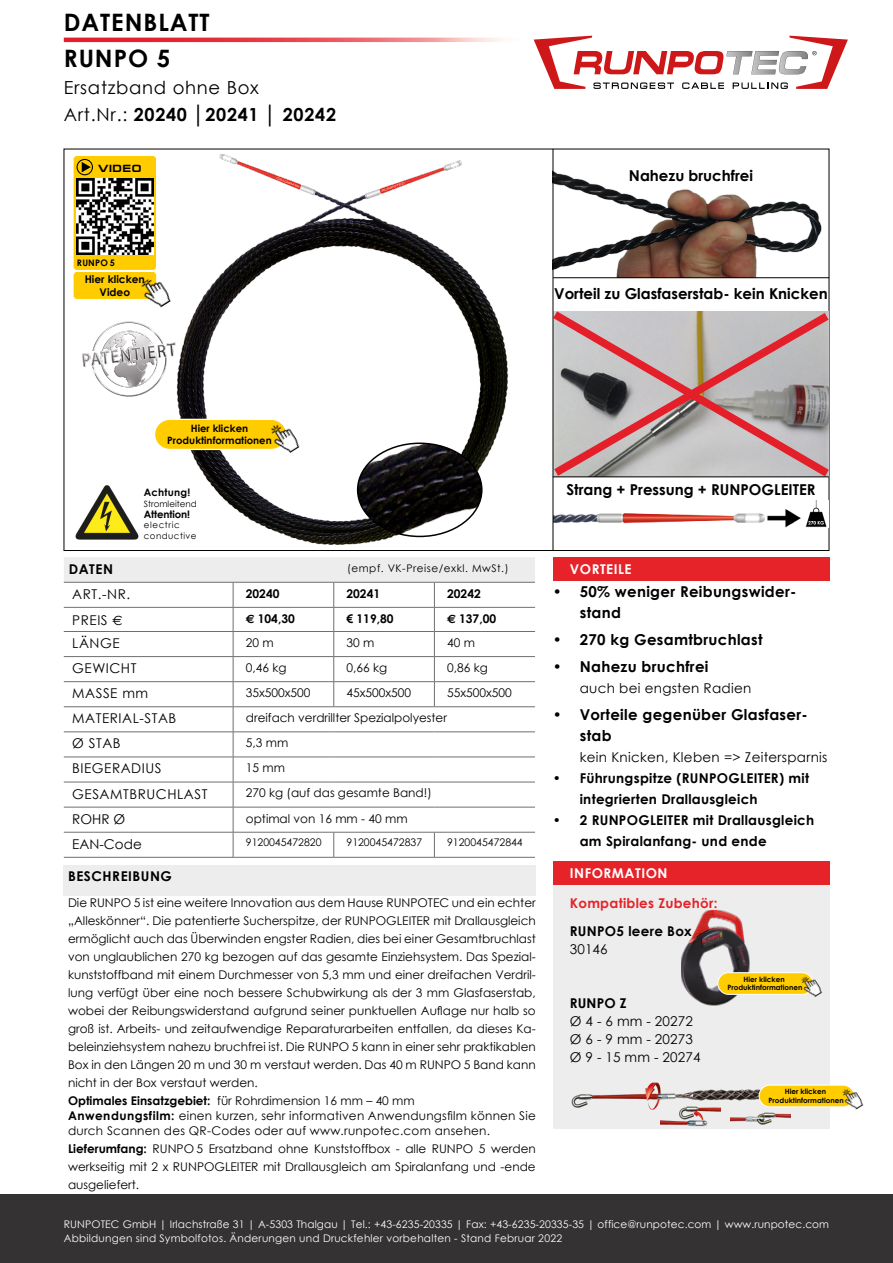
<style>
.page{position:relative;width:893px;height:1263px;background:#fff}
.page>*{position:absolute;margin:0;border:0;box-sizing:border-box;transform-origin:0 0}
.t1{font:700 24px/36px "Century Gothic";letter-spacing:.04em;color:#000}
.t2{font:18px/27px "Century Gothic";letter-spacing:.04em;color:#000}
.t3{font:700 15px/21px "Century Gothic";letter-spacing:.02em;color:#000}
.t4{font:700 15px "Century Gothic";color:#000}
.t5{font:13.5px/18px "Century Gothic";letter-spacing:.02em;color:#000}
.t6{font:700 13.5px/21px "Century Gothic";letter-spacing:.02em;color:#000}
.t7{font:13.5px "Century Gothic";letter-spacing:.04em;color:#000}
.t8{font:700 13.5px "Century Gothic";letter-spacing:.04em;color:#fff}
.t9{font:700 13.5px "Century Gothic";letter-spacing:.02em;color:#e52329}
.t10{font:700 13.5px "Century Gothic";letter-spacing:.04em;color:#000}
.t11{font:12px/18px "Century Gothic";color:#000}
.t12{font:12px/15px "Century Gothic";letter-spacing:.02em;color:#000}
.t13{font:700 12px "Century Gothic";color:#000}
.t14{font:700 10.65px/12.8px "Century Gothic";color:#000;text-align:center}
.t15{font:10.5px/13.5px "Century Gothic";letter-spacing:.01em;color:#fff}
.t16{font:10.5px "Century Gothic";color:#000}
.t17{font:10.5px "Century Gothic";letter-spacing:.05em;color:#000}
.t18{font:700 10.5px "Micro Extended";letter-spacing:.04em;color:#000}
.t19{font:700 10.2px "Century Gothic";letter-spacing:-.01em;color:#000}
.t20{font:700 10.2px "Century Gothic";letter-spacing:.02em;color:#000}
.t21{font:700 10.05px/12.1px "Century Gothic";color:#000;text-align:center}
.t22{font:700 9px "Century Gothic";letter-spacing:.02em;color:#000}
.t23{font:8.7px/10.2px "Century Gothic";letter-spacing:.05em;color:#000}
.t24{font:8.7px "Century Gothic";color:#000}
.t25{font:700 7.2px/8.7px "Century Gothic";color:#000;text-align:center}
.s1{font-weight:700}
.s2{font-family:"Euro Sans"}
</style>
<div class="page">
<img style="left:177px;top:154px;width:332px;height:391px">
<svg style="left:64px;top:557px;width:471px;height:300px"></svg>
<hr style="left:64px;top:857px;width:169px;height:1px;background:#706f6f">
<hr style="left:233px;top:857px;width:101px;height:1px;background:#706f6f">
<hr style="left:334px;top:857px;width:100px;height:1px;background:#706f6f">
<hr style="left:434px;top:857px;width:101px;height:1px;background:#706f6f">
<div style="left:553px;top:557px;width:276px;height:23px;background:#e52329"></div>
<div style="left:64px;top:865px;width:472px;height:30px;background:#ededed"></div>
<div style="left:553px;top:885px;width:276px;height:243px;background:#ededed"></div>
<div style="left:553px;top:861px;width:276px;height:24px;background:#e52329"></div>
<img style="left:660px;top:1111px;width:60px;height:15px">
<img style="left:730px;top:1112px;width:60px;height:13px">
<img style="left:571px;top:1082px;width:196px;height:29px">
<img style="left:681px;top:910px;width:69px;height:96px">
<div style="left:0;top:1195px;width:893px;height:68px;background:#343233"></div>
<img style="left:554px;top:500px;width:273px;height:27px">
<img style="left:554px;top:167px;width:275px;height:110px">
<svg style="left:552px;top:306px;width:278px;height:177px;background:#bba7a8"></svg>
<hr style="left:553px;top:149px;width:1px;height:401px;background:#000">
<hr style="left:553px;top:277px;width:276px;height:1px;background:#000">
<hr style="left:553px;top:477px;width:276px;height:1px;background:#000">
<img style="left:75px;top:485px;width:64px;height:55px">
<img style="left:82px;top:320px;width:97px;height:79px">
<img style="left:358px;top:443px;width:124px;height:93px">
<div style="left:357px;top:442px;width:126px;height:95px;border:2px solid #000;border-radius:50%"></div>
<svg style="left:73px;top:156px;width:83px;height:143px"></svg>
<img style="left:136px;top:273px;width:35px;height:35px">
<div style="left:155px;top:419px;width:131px;height:30px;background:#fc0;border-radius:15px"></div>
<div style="left:154px;top:419px;width:133px;height:31px;border:1px solid #fff;border-radius:15px"></div>
<img style="left:265px;top:417px;width:39px;height:41px">
<div style="left:718px;top:973px;width:95px;height:21px;background:#fc0;border-radius:11px"></div>
<div style="left:717px;top:972px;width:96px;height:23px;border:1px solid #fff;border-radius:11px"></div>
<img style="left:797px;top:972px;width:26px;height:25px">
<div style="left:759px;top:1085px;width:95px;height:22px;background:#fc0;border-radius:11px"></div>
<div style="left:759px;top:1085px;width:95px;height:22px;border:1px solid #fff;border-radius:11px"></div>
<img style="left:838px;top:1085px;width:26px;height:25px">
<svg style="left:534px;top:36px;width:314px;height:53px"></svg>
<svg style="left:64px;top:38px;width:470px;height:4px;background:#ec646a"></svg>
<h1 class="t1" style="left:64px;top:3px;width:147px">DATENBLATT<br>RUNPO 5</h1>
<h2 class="t2" style="left:64px;top:73px;width:274px">Ersatzband ohne Box<br>Art.Nr.: <span class="s1">20240 │20241 │ 20242</span></h2>
<p class="t18" style="left:98px;top:162px;width:45px">VIDEO</p>
<p class="t22" style="left:77px;top:255px;width:39px">RUNPO 5</p>
<p class="t14" style="left:85px;top:272px;width:62px">Hier klicken<br>Video</p>
<p class="t21" style="left:167px;top:422px;width:106px">Hier klicken<br>Produktinformationen</p>
<p class="t4" style="left:629px;top:164px;width:126px">Nahezu bruchfrei</p>
<p class="t4" style="left:554px;top:282px;width:275px">Vorteil zu Glasfaserstab- kein Knicken</p>
<p class="t20" style="left:144px;top:485px;width:48px">Achtung!</p>
<p class="t4" style="left:566px;top:479px;width:251px">Strang + Pressung + RUNPOGLEITER</p>
<p class="t24" style="left:144px;top:497px;width:54px">Stromleitend</p>
<p class="t19" style="left:144px;top:507px;width:48px">Attention!</p>
<p class="t23" style="left:144px;top:520px;width:54px">electric conductive</p>
<p class="t6" style="left:69px;top:558px;width:46px">DATEN</p>
<p class="t17" style="left:347px;top:561px;width:163px">(empf. VK-Preise/exkl. MwSt.)</p>
<p class="t5" style="left:72px;top:585px;width:59px">ART.-NR.</p>
<p class="t13" style="left:246px;top:584px;width:35px">20240</p>
<p class="t13" style="left:346px;top:584px;width:35px">20241</p>
<p class="t13" style="left:447px;top:584px;width:35px">20242</p>
<p class="t5" style="left:72px;top:610px;width:52px">PREIS <span class="s2">E</span></p>
<p class="t13" style="left:246px;top:610px;width:50px"><span class="s2">E</span> 104,30</p>
<p class="t13" style="left:346px;top:609px;width:49px">€ 119,80</p>
<p class="t13" style="left:447px;top:610px;width:50px"><span class="s2">E</span> 137,00</p>
<p class="t5" style="left:72px;top:634px;width:49px">LÄNGE</p>
<p class="t11" style="left:246px;top:633px;width:29px">20 m</p>
<p class="t11" style="left:346px;top:633px;width:29px">30 m</p>
<p class="t11" style="left:447px;top:633px;width:29px">40 m</p>
<p class="t7" style="left:72px;top:659px;width:66px">GEWICHT</p>
<p class="t11" style="left:246px;top:658px;width:42px">0,46 kg</p>
<p class="t11" style="left:346px;top:658px;width:42px">0,66 kg</p>
<p class="t11" style="left:447px;top:658px;width:42px">0,86 kg</p>
<p class="t5" style="left:72px;top:684px;width:77px">MASSE mm</p>
<p class="t11" style="left:246px;top:683px;width:66px">35x500x500</p>
<p class="t11" style="left:346px;top:683px;width:66px">45x500x500</p>
<p class="t11" style="left:447px;top:683px;width:66px">55x500x500</p>
<p class="t7" style="left:72px;top:709px;width:106px">MATERIAL-STAB</p>
<p class="t11" style="left:246px;top:709px;width:203px">dreifach verdrillter Spezialpolyester</p>
<p class="t5" style="left:72px;top:734px;width:50px">Ø STAB</p>
<p class="t11" style="left:246px;top:734px;width:44px">5,3 mm</p>
<p class="t7" style="left:72px;top:759px;width:91px">BIEGERADIUS</p>
<p class="t11" style="left:246px;top:759px;width:41px">15 mm</p>
<p class="t7" style="left:72px;top:784px;width:137px">GESAMTBRUCHLAST</p>
<p class="t11" style="left:246px;top:784px;width:187px">270 kg (auf das gesamte Band!)</p>
<p class="t5" style="left:72px;top:809px;width:54px">ROHR Ø</p>
<p class="t11" style="left:246px;top:809px;width:163px">optimal von 16 mm - 40 mm</p>
<p class="t5" style="left:72px;top:835px;width:71px">EAN-Code</p>
<p class="t16" style="left:246px;top:835px;width:77px">9120045472820</p>
<p class="t16" style="left:346px;top:835px;width:77px">9120045472837</p>
<p class="t16" style="left:447px;top:835px;width:77px">9120045472844</p>
<p class="t10" style="left:68px;top:866px;width:105px">BESCHREIBUNG</p>
<p class="t11" style="left:68px;top:893px;width:469px">Die RUNPO 5 ist eine weitere Innovation aus dem Hause RUNPOTEC und ein echter „Alleskönner“. Die patentierte Sucherspitze, der RUNPOGLEITER mit Drallausgleich ermöglicht auch das Überwinden engster Radien, dies bei einer Gesamtbruchlast von unglaublichen 270 kg bezogen auf das gesamte Einziehsystem. Das Spezial&shy;kunststoffband mit einem Durchmesser von 5,3 mm und einer dreifachen Verdril&shy;lung verfügt über eine noch bessere Schubwirkung als der 3 mm Glasfaserstab, wobei der Reibungswiderstand aufgrund seiner punktuellen Auflage nur halb so groß ist. Arbeits- und zeitaufwendige Reparaturarbeiten entfallen, da dieses Ka&shy;beleinziehsystem nahezu bruchfrei ist. Die RUNPO 5 kann in einer sehr praktikablen Box in den Längen 20 m und 30 m verstaut werden. Das 40 m RUNPO 5 Band kann nicht in der Box verstaut werden.<br><span class="s1">Optimales Einsatzgebiet:</span> für Rohrdimension 16 mm – 40 mm</p>
<p class="t12" style="left:68px;top:1108px;width:469px"><span class="s1">Anwendungsfilm:</span> einen kurzen, sehr informativen Anwendungsfilm können Sie durch Scannen des QR-Codes oder auf www.runpotec.com ansehen.</p>
<p class="t11" style="left:68px;top:1139px;width:469px;text-align:justify"><span class="s1">Lieferumfang:</span> RUNPO 5 Ersatzband ohne Kunststoffbox - alle RUNPO 5 werden werkseitig mit 2 x RUNPOGLEITER mit Drallausgleich am Spiralanfang und -ende ausgeliefert.</p>
<p class="t8" style="left:570px;top:558px;width:63px">VORTEILE</p>
<p class="t3" style="left:580px;top:580px;width:218px;text-indent:-27px">• 50% weniger Reibungswider&shy;stand</p>
<p class="t3" style="left:553px;top:628px;width:211px">• 270 kg Gesamtbruchlast</p>
<p class="t3" style="left:553px;top:655px;width:157px">• Nahezu bruchfrei</p>
<p class="t5" style="left:580px;top:679px;width:173px">auch bei engsten Radien</p>
<p class="t3" style="left:580px;top:703px;width:230px;text-indent:-27px">• Vorteile gegenüber Glasfaser&shy;stab</p>
<p class="t5" style="left:580px;top:748px;width:249px">kein Knicken, Kleben =&gt; Zeitersparnis</p>
<p class="t6" style="left:580px;top:767px;width:231px;text-indent:-27px">• Führungspitze (RUNPOGLEITER) mit integrierten Drallausgleich</p>
<p class="t6" style="left:580px;top:809px;width:236px;text-indent:-27px">• 2 RUNPOGLEITER mit Drallausgleich am Spiralanfang- und ende</p>
<p class="t8" style="left:570px;top:863px;width:99px">INFORMATION</p>
<p class="t9" style="left:570px;top:893px;width:149px">Kompatibles Zubehör:</p>
<p class="t6" style="left:570px;top:920px;width:124px">RUNPO5 leere Box</p>
<p class="t5" style="left:570px;top:940px;width:39px">30146</p>
<p class="t6" style="left:570px;top:992px;width:58px">RUNPO Z</p>
<p class="t5" style="left:570px;top:1012px;width:132px">Ø 4 - 6 mm - 20272<br>Ø 6 - 9 mm - 20273<br>Ø 9 - 15 mm - 20274</p>
<p class="t25" style="left:727px;top:974px;width:77px">Hier klicken<br>Produktinformationen</p>
<p class="t25" style="left:768px;top:1087px;width:77px">Hier klicken<br>Produktinformationen</p>
<p class="t15" style="left:64px;top:1217px;width:767px">RUNPOTEC GmbH | Irlachstraße 31 | A-5303 Thalgau | Tel.: +43-6235-20335 | Fax: +43-6235-20335-35 | office@runpotec.com | www.runpotec.com<br>Abbildungen sind Symbolfotos. Änderungen und Druckfehler vorbehalten - Stand Februar 2022</p>
</div>
